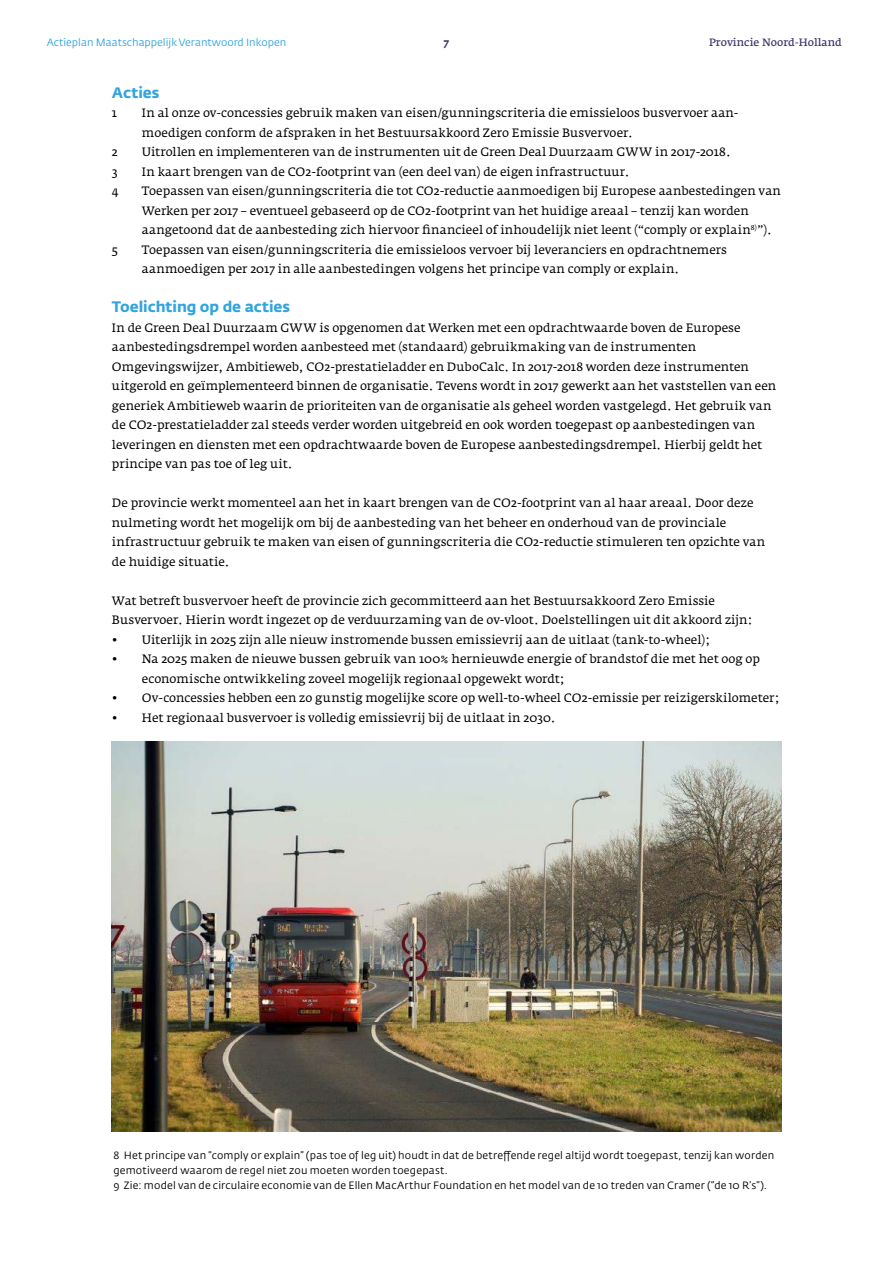
<style>
.page{position:relative;width:893px;height:1263px;background:#fff}
.page>*{position:absolute;margin:0;border:0;box-sizing:border-box;transform-origin:0 0}
.t1{font:700 15px "Fedra Sans Std";letter-spacing:-.005em;color:#32a4df}
.t2{font:12px/19.5px "Fedra Serif A Std";color:#000}
.t3{font:10.5px/15px "Fedra Sans Std";letter-spacing:.02em;color:#000}
.t4{font:10.5px "Fedra Sans Std";color:#32a4df}
.t5{font:600 10.5px "Fedra Serif A Std";color:#3a366b}
.t6{font:700 10.5px "Fedra Serif A Std";color:#3a366b}
</style>
<div class="page">
<img style="left:112px;top:741px;width:669px;height:390px">
<p class="t4" style="left:47px;top:36px;width:241px">Actieplan Maatschappelijk Verantwoord Inkopen</p>
<p class="t6" style="left:444px;top:36px;width:7px">7</p>
<p class="t5" style="left:709px;top:36px;width:134px">Provincie Noord-Holland</p>
<p class="t1" style="left:112px;top:83px;width:49px">Acties</p>
<p class="t2" style="left:112px;top:103px;width:7px">1</p>
<p class="t2" style="left:142px;top:103px;width:598px">In al onze ov-concessies gebruik maken van eisen/gunningscriteria die emissieloos busvervoer aan&shy;moedigen conform de afspraken in het Bestuursakkoord Zero Emissie Busvervoer.</p>
<p class="t2" style="left:112px;top:142px;width:7px">2</p>
<p class="t2" style="left:142px;top:142px;width:590px">Uitrollen en implementeren van de instrumenten uit de Green Deal Duurzaam GWW in 2017-2018.</p>
<p class="t2" style="left:112px;top:162px;width:7px">3</p>
<p class="t2" style="left:142px;top:162px;width:489px">In kaart brengen van de CO2-footprint van (een deel van) de eigen infrastructuur.</p>
<p class="t2" style="left:112px;top:181px;width:8px">4</p>
<p class="t2" style="left:142px;top:181px;width:640px">Toepassen van eisen/gunningscriteria die tot CO2-reductie aanmoedigen bij Europese aanbestedingen van<br>Werken per 2017 – eventueel gebaseerd op de CO2-footprint van het huidige areaal – tenzij kan worden aangetoond dat de aanbesteding zich hiervoor financieel of inhoudelijk niet leent (“comply or explain<sup>8)</sup>”).</p>
<p class="t2" style="left:112px;top:240px;width:8px">5</p>
<p class="t2" style="left:142px;top:240px;width:587px">Toepassen van eisen/gunningscriteria die emissieloos vervoer bij leveranciers en opdrachtnemers aanmoedigen per 2017 in alle aanbestedingen volgens het principe van comply or explain.</p>
<p class="t1" style="left:112px;top:297px;width:180px">Toelichting op de acties</p>
<p class="t2" style="left:112px;top:318px;width:666px">In de Green Deal Duurzaam GWW is opgenomen dat Werken met een opdrachtwaarde boven de Europese aanbestedingsdrempel worden aanbesteed met (standaard) gebruikmaking van de instrumenten Omgevingswijzer, Ambitieweb, CO2-prestatieladder en DuboCalc. In 2017-2018 worden deze instrumenten uitgerold en geïmplementeerd binnen de organisatie. Tevens wordt in 2017 gewerkt aan het vaststellen van een generiek Ambitieweb waarin de prioriteiten van de organisatie als geheel worden vastgelegd. Het gebruik van de CO2-prestatieladder zal steeds verder worden uitgebreid en ook worden toegepast op aanbestedingen van leveringen en diensten met een opdrachtwaarde boven de Europese aanbestedingsdrempel. Hierbij geldt het principe van pas toe of leg uit.</p>
<p class="t2" style="left:112px;top:493px;width:655px">De provincie werkt momenteel aan het in kaart brengen van de CO2-footprint van al haar areaal. Door deze nulmeting wordt het mogelijk om bij de aanbesteding van het beheer en onderhoud van de provinciale infrastructuur gebruik te maken van eisen of gunningscriteria die CO2-reductie stimuleren ten opzichte van de huidige situatie.</p>
<p class="t2" style="left:112px;top:591px;width:642px">Wat betreft busvervoer heeft de provincie zich gecommitteerd aan het Bestuursakkoord Zero Emissie<br>Busvervoer. Hierin wordt ingezet op de verduurzaming van de ov-vloot. Doelstellingen uit dit akkoord zijn:</p>
<p class="t2" style="left:112px;top:630px;width:600px">• Uiterlijk in 2025 zijn alle nieuw instromende bussen emissievrij aan de uitlaat (tank-to-wheel);</p>
<p class="t2" style="left:142px;top:649px;width:620px;text-indent:-30px">• Na 2025 maken de nieuwe bussen gebruik van 100% hernieuwde energie of brandstof die met het oog op economische ontwikkeling zoveel mogelijk regionaal opgewekt wordt;</p>
<p class="t2" style="left:112px;top:688px;width:669px">• Ov-concessies hebben een zo gunstig mogelijke score op well-to-wheel CO2-emissie per reizigerskilometer;</p>
<p class="t2" style="left:112px;top:708px;width:445px">• Het regionaal busvervoer is volledig emissievrij bij de uitlaat in 2030.</p>
<p class="t3" style="left:113px;top:1148px;width:662px">8 Het principe van “comply or explain” (pas toe of leg uit) houdt in dat de betreffende regel altijd wordt toegepast, tenzij kan worden gemotiveerd waarom de regel niet zou moeten worden toegepast.<br>9 Zie: model van de circulaire economie van de Ellen MacArthur Foundation en het model van de 10 treden van Cramer (“de 10 R’s”).</p>
</div>
